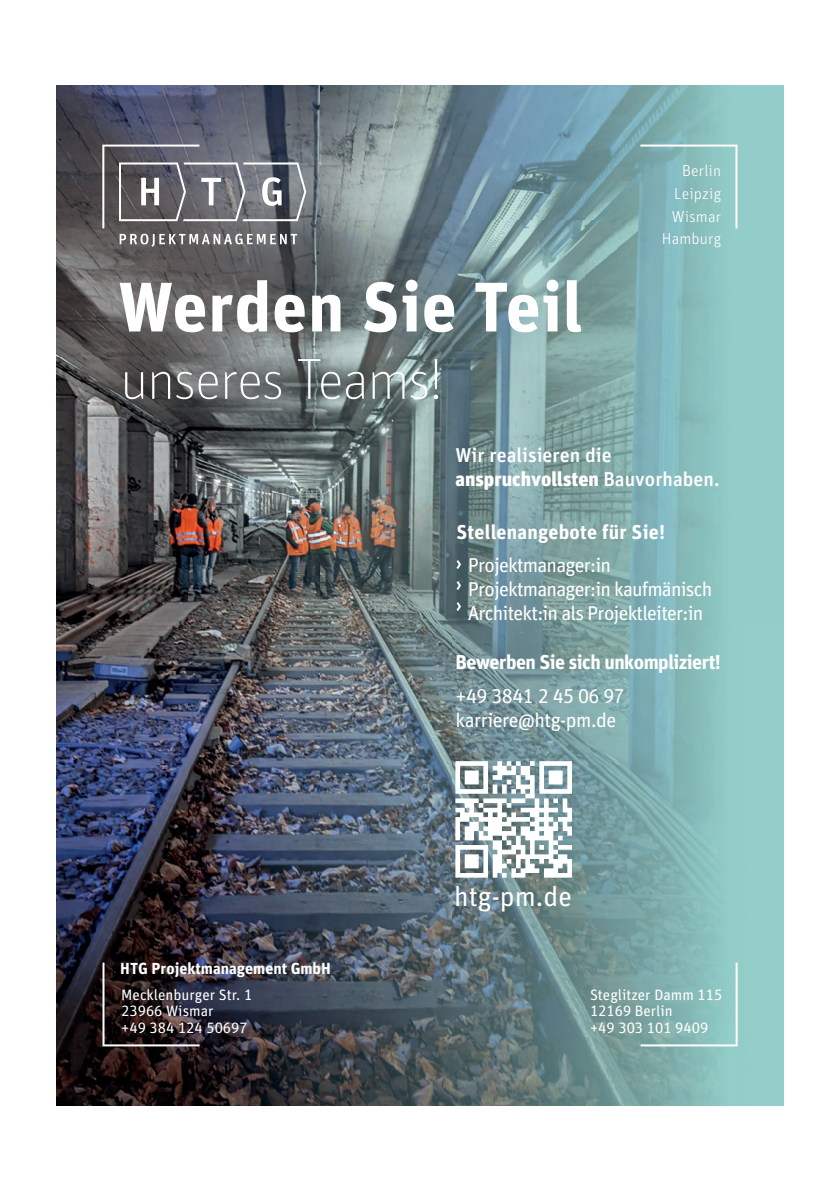
<style>
.page{position:relative;width:840px;height:1191px;background:#fff}
.page>*{position:absolute;margin:0;border:0;box-sizing:border-box;transform-origin:0 0}
.t1{font:700 70px "FF Unit Pro";letter-spacing:.01em;color:#fff}
.t2{font:100 58px "FF Unit Pro";letter-spacing:-.025em;color:#fff}
.t3{font:27.6px "FF Unit Pro";color:#fff}
.t4{font:20px/24px "FF Unit Pro";letter-spacing:-.04em;color:#fff}
.t5{font:500 20px/24px "FF Unit Pro";color:#fff}
.t6{font:700 20px "FF Unit Pro";letter-spacing:-.025em;color:#fff}
.t7{font:700 20px "FF Unit Pro";letter-spacing:.01em;color:#fff}
.t8{font:300 16px/22.6px "FF Unit Pro";letter-spacing:.01em;color:#fff;text-align:right}
.t9{font:700 16px "FF Unit Pro";color:#fff}
.t10{font:15px/16.6px "FF Unit Pro";color:#fff}
.s1{font-weight:900}
</style>
<div class="page">
<img style="left:57px;top:85px;width:725px;height:1021px">
<svg style="left:119px;top:234px;width:178px;height:13px"></svg>
<svg style="left:456px;top:560px;width:5px;height:9px"></svg>
<svg style="left:456px;top:581px;width:5px;height:9px"></svg>
<svg style="left:456px;top:602px;width:5px;height:9px"></svg>
<svg style="left:102px;top:962px;width:97px;height:84px;background:#292023"></svg>
<svg style="left:640px;top:962px;width:97px;height:84px;background:#89bab7"></svg>
<svg style="left:102px;top:145px;width:204px;height:83px;background:#75757b"></svg>
<svg style="left:640px;top:145px;width:97px;height:83px;background:#8abdbd"></svg>
<svg style="left:455px;top:761px;width:116px;height:116px"></svg>
<h1 class="t1" style="left:118px;top:256px;width:466px">Werden Sie Teil</h1>
<h2 class="t2" style="left:120px;top:344px;width:324px">unseres Teams!</h2>
<p class="t8" style="left:661px;top:159px;width:61px">Berlin<br>Leipzig<br>Wismar<br>Hamburg</p>
<p class="t5" style="left:455px;top:442px;width:265px">Wir realisieren die <span class="s1">anspruchvollsten</span> Bauvorhaben.</p>
<p class="t7" style="left:456px;top:517px;width:210px">Stellenangebote für Sie!</p>
<p class="t4" style="left:467px;top:552px;width:246px">Projektmanager:in<br>Projektmanager:in kaufmänisch<br>Architekt:in als Projektleiter:in</p>
<p class="t6" style="left:455px;top:648px;width:267px">Bewerben Sie sich unkompliziert!</p>
<p class="t4" style="left:455px;top:683px;width:171px">+49 3841 2 45 06 97 karriere@htg-pm.de</p>
<p class="t9" style="left:120px;top:956px;width:212px">HTG Projektmanagement GmbH</p>
<h3 class="t3" style="left:454px;top:877px;width:119px">htg-pm.de</h3>
<p class="t10" style="left:121px;top:985px;width:132px">Mecklenburger Str. 1<br>23966 Wismar<br>+49 384 124 50697</p>
<p class="t10" style="left:589px;top:985px;width:134px">Steglitzer Damm 115<br>12169 Berlin<br>+49 303 101 9409</p>
</div>
